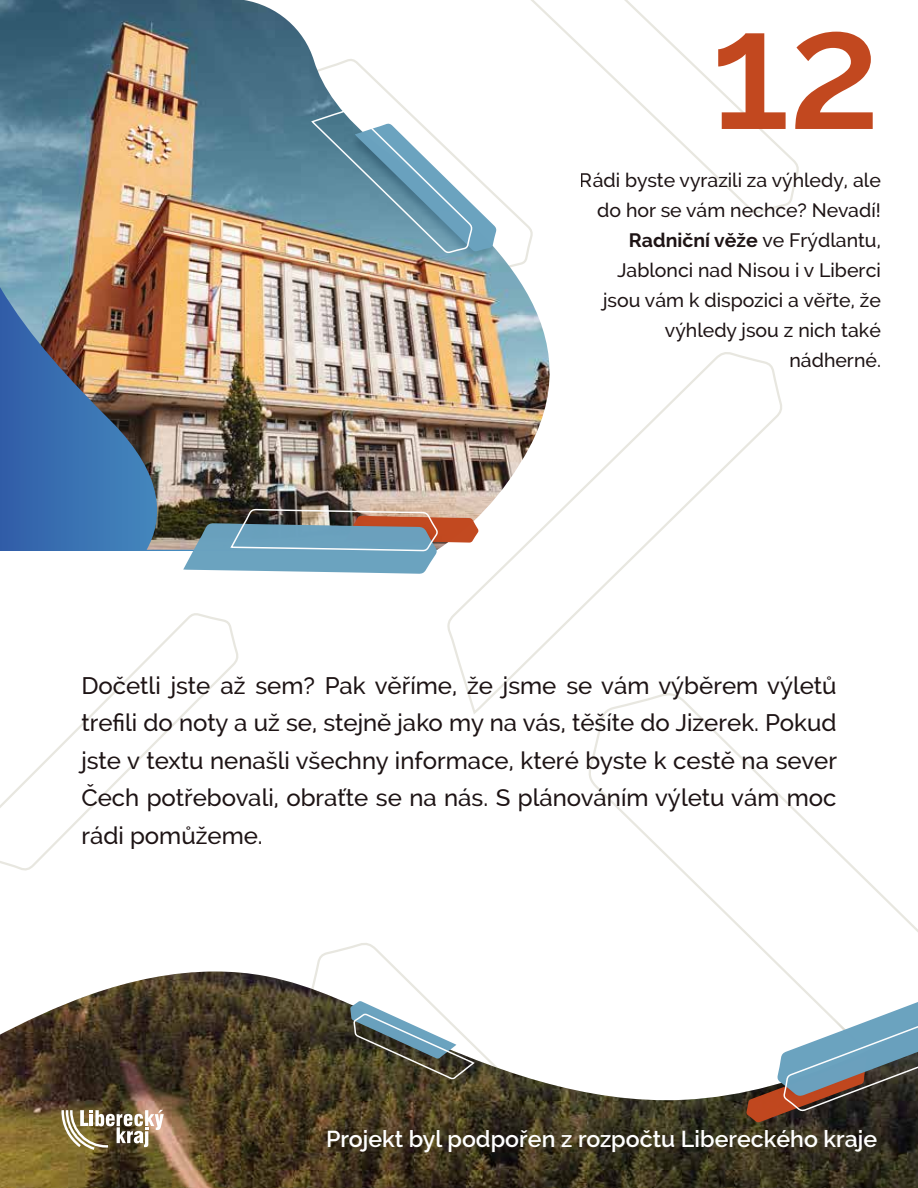
<style>
.page{position:relative;width:918px;height:1188px;background:#fff}
.page>*{position:absolute;margin:0;border:0;box-sizing:border-box;transform-origin:0 0}
.t1{font:600 167.55px "Raleway";color:#c2481f}
.t2{font:500 24px/37.5px "Raleway";color:#1b1112;text-align:justify}
.t3{font:600 23.1px "Raleway";color:#fff}
.t4{font:500 19.5px/30px "Raleway";color:#1b1112;text-align:right}
.s1{font-weight:700}
</style>
<div class="page">
<svg style="left:450px;top:352px;width:332px;height:362px"></svg>
<svg style="left:595px;top:0;width:204px;height:213px"></svg>
<img style="left:0;top:0;width:595px;height:550px">
<img style="left:293px;top:465px;width:241px;height:135px">
<img style="left:132px;top:476px;width:362px;height:159px">
<svg style="left:183px;top:509px;width:296px;height:65px;background:#8899a1"></svg>
<img style="left:299px;top:74px;width:250px;height:236px">
<svg style="left:311px;top:109px;width:186px;height:144px"></svg>
<svg style="left:0;top:611px;width:240px;height:260px"></svg>
<svg style="left:586px;top:692px;width:311px;height:217px"></svg>
<img style="left:0;top:971px;width:918px;height:217px">
<img style="left:296px;top:943px;width:214px;height:166px">
<img style="left:689px;top:999px;width:229px;height:175px">
<img style="left:718px;top:909px;width:200px;height:236px">
<svg style="left:746px;top:969px;width:172px;height:154px"></svg>
<svg style="left:350px;top:1001px;width:125px;height:78px"></svg>
<svg style="left:61px;top:1110px;width:103px;height:40px"></svg>
<h1 class="t1" style="left:711px;top:-26px;width:172px">12</h1>
<p class="t4" style="left:580px;top:166px;width:303px">Rádi byste vyrazili za výhledy, ale do hor se vám nechce? Nevadí!<br><span class="s1">Radniční věže</span> ve Frýdlantu,<br>Jablonci nad Nisou i v Liberci jsou vám k dispozici a věřte, že výhledy jsou z nich také nádherné.</p>
<p class="t2" style="left:81px;top:667px;width:757px">Dočetli jste až sem? Pak věříme, že jsme se vám výběrem výletů trefili do noty a už se, stejně jako my na vás, těšíte do Jizerek. Pokud jste v textu nenašli všechny informace, které byste k cestě na sever Čech potřebovali, obraťte se na nás. S plánováním výletu vám moc rádi pomůžeme.</p>
<p class="t3" style="left:326px;top:1125px;width:552px">Projekt byl podpořen z rozpočtu Libereckého kraje</p>
</div>
